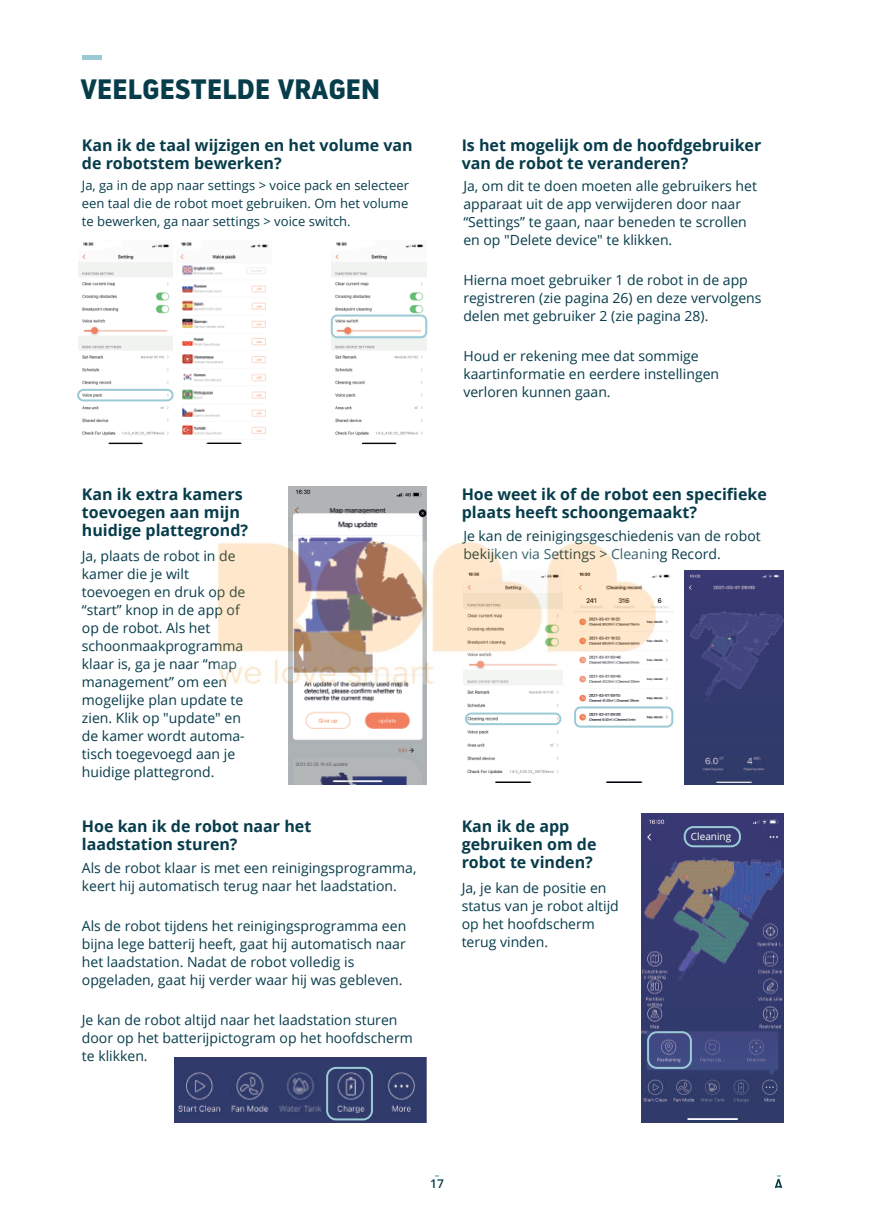
<style>
.page{position:relative;width:874px;height:1225px;background:#fff}
.page>*{position:absolute;margin:0;border:0;box-sizing:border-box;transform-origin:0 0}
.t1{font:700 28px "Noway";color:#073c4b}
.t2{font:700 16px/18px "Open Sans";color:#073c4b}
.t3{font:14px/18px "Open Sans";color:#073c4b}
.t4{font:13px/18px "Open Sans";color:#073c4b;text-align:justify}
.t5{font:600 12px "Open Sans";color:#073c4b}
.t6{font:10px "Open Sans";color:#fff}
</style>
<div class="page">
<svg style="left:774px;top:1175px;width:7px;height:13px"></svg>
<img style="left:288px;top:487px;width:138px;height:298px">
<img style="left:78px;top:242px;width:94px;height:203px">
<img style="left:463px;top:683px;width:99px;height:100px">
<img style="left:331px;top:242px;width:95px;height:203px">
<img style="left:180px;top:242px;width:89px;height:202px">
<div style="left:77px;top:389px;width:96px;height:12px;border:2px solid #9bcad7;border-radius:5px"></div>
<div style="left:464px;top:712px;width:97px;height:13px;border:2px solid #9bcad7;border-radius:5px"></div>
<div style="left:330px;top:314px;width:97px;height:24px;border:2px solid #9bcad7;border-radius:5px"></div>
<img style="left:684px;top:570px;width:99px;height:215px">
<img style="left:575px;top:574px;width:98px;height:209px">
<div style="left:574px;top:706px;width:99px;height:21px;border:2px solid #9bcad7;border-radius:5px"></div>
<img style="left:174px;top:1058px;width:252px;height:64px">
<div style="left:326px;top:1067px;width:47px;height:53px;border:2px solid #9bcad7;border-radius:9px"></div>
<img style="left:641px;top:813px;width:142px;height:309px">
<div style="left:646px;top:1031px;width:45px;height:38px;border:2px solid #9bcad7;border-radius:9px"></div>
<div style="left:683px;top:826px;width:57px;height:21px;border:2px solid #9bcad7;border-radius:9px"></div>
<div style="left:82px;top:55px;width:19px;height:5px;background:#9bcad7"></div>
<img style="left:218px;top:541px;width:437px;height:142px">
<h1 class="t1" style="left:80px;top:73px;width:301px">VEELGESTELDE VRAGEN</h1>
<p class="t2" style="left:82px;top:136px;width:332px">Kan ik de taal wijzigen en het volume van de robotstem bewerken?</p>
<p class="t4" style="left:82px;top:176px;width:328px">Ja, ga in de app naar settings &gt; voice pack en selecteer een taal die de robot moet gebruiken. Om het volume te bewerken, ga naar settings &gt; voice switch.</p>
<p class="t2" style="left:82px;top:485px;width:168px">Kan ik extra kamers toevoegen aan mijn huidige plattegrond?</p>
<p class="t3" style="left:82px;top:546px;width:165px">Ja, plaats de robot in de kamer die je wilt toevoegen en druk op de “start” knop in de app of op de robot. Als het schoonmaakprogramma klaar is, ga je naar “map management” om een mogelijke plan update te zien. Klik op "update" en de kamer wordt automa&shy;tisch toegevoegd aan je huidige plattegrond.</p>
<p class="t2" style="left:82px;top:817px;width:231px">Hoe kan ik de robot naar het laadstation sturen?</p>
<p class="t3" style="left:82px;top:858px;width:336px">Als de robot klaar is met een reinigingsprogramma, keert hij automatisch terug naar het laadstation.</p>
<p class="t3" style="left:82px;top:916px;width:326px">Als de robot tijdens het reinigingsprogramma een bijna lege batterij heeft, gaat hij automatisch naar het laadstation. Nadat de robot volledig is opgeladen, gaat hij verder waar hij was gebleven.</p>
<p class="t3" style="left:82px;top:1010px;width:332px">Je kan de robot altijd naar het laadstation sturen door op het batterijpictogram op het hoofdscherm te klikken.</p>
<p class="t2" style="left:461px;top:136px;width:301px">Is het mogelijk om de hoofdgebruiker van de robot te veranderen?</p>
<p class="t3" style="left:463px;top:177px;width:295px">Ja, om dit te doen moeten alle gebruikers het apparaat uit de app verwijderen door naar “Settings” te gaan, naar beneden te scrollen en op "Delete device" te klikken.</p>
<p class="t3" style="left:463px;top:271px;width:299px">Hierna moet gebruiker 1 de robot in de app registreren (zie pagina 26) en deze vervolgens delen met gebruiker 2 (zie pagina 28).</p>
<p class="t3" style="left:463px;top:347px;width:257px">Houd er rekening mee dat sommige kaartinformatie en eerdere instellingen verloren kunnen gaan.</p>
<p class="t2" style="left:461px;top:485px;width:306px">Hoe weet ik of de robot een specifieke plaats heeft schoongemaakt?</p>
<p class="t3" style="left:463px;top:526px;width:299px">Je kan de reinigingsgeschiedenis van de robot bekijken via Settings &gt; Cleaning Record.</p>
<p class="t2" style="left:461px;top:817px;width:136px">Kan ik de app gebruiken om de robot te vinden?</p>
<p class="t3" style="left:461px;top:878px;width:159px">Ja, je kan de positie en status van je robot altijd op het hoofdscherm terug vinden.</p>
<p class="t6" style="left:690px;top:829px;width:42px">Cleaning</p>
<p class="t5" style="left:430px;top:1175px;width:15px">17</p>
</div>
